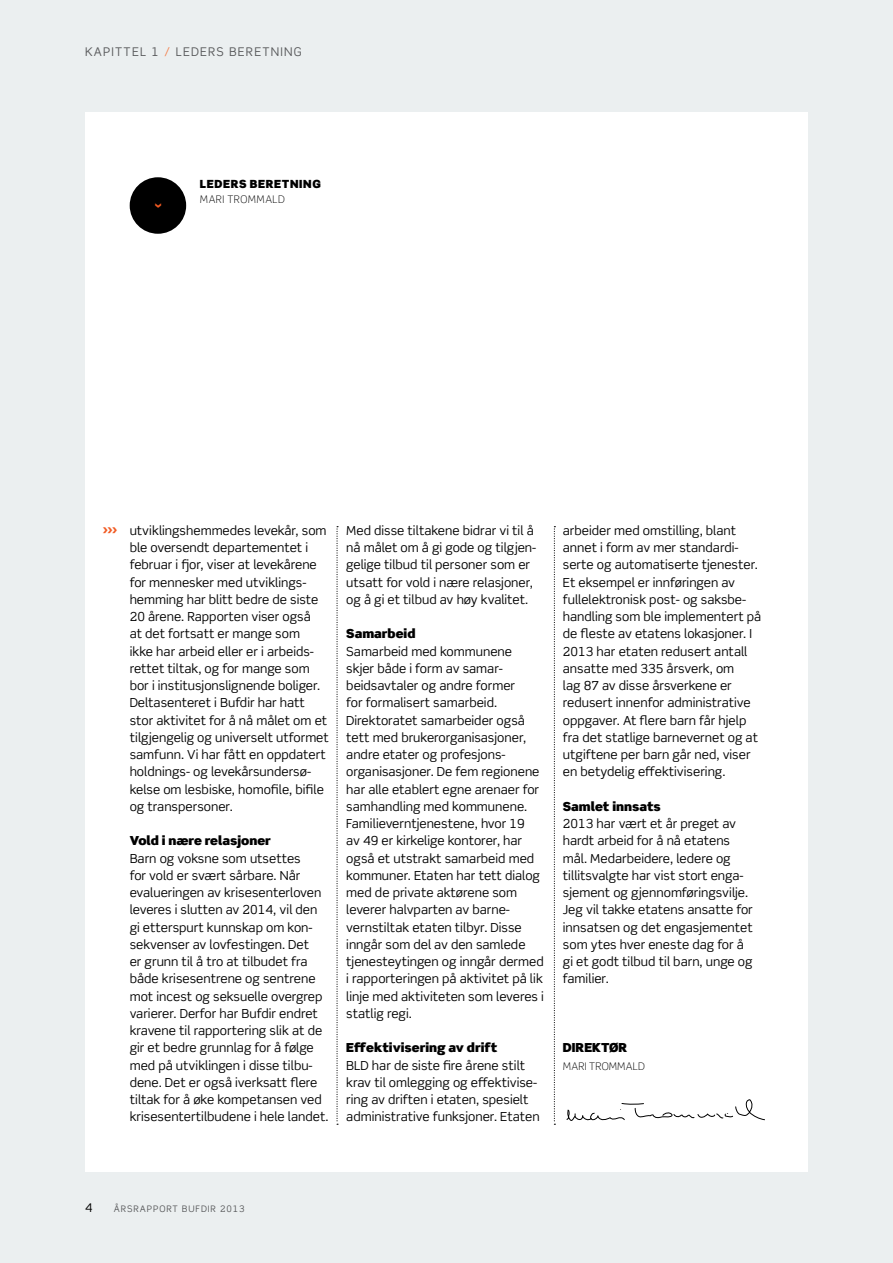
<style>
.page{position:relative;width:893px;height:1263px;background:#ebeff0}
.page>*{position:absolute;margin:0;border:0;box-sizing:border-box;transform-origin:0 0}
.t1{font:12.45px/17.2px "Scene Std";color:#000}
.t2{font:900 12.45px "Scene Std";color:#000}
.t3{font:12px "Scene Std";letter-spacing:.1em;color:#58595b}
.t4{font:12px "Scene Std";color:#000}
.t5{font:900 11.25px "Scene Std";letter-spacing:.055em;color:#000}
.t6{font:300 10.5px "Scene Std";letter-spacing:.03em;color:#000}
.t7{font:300 10.5px "Scene Std";letter-spacing:.05em;color:#000}
.t8{font:900 10.5px "Scene Std";color:#f15a22}
.t9{font:9px "Scene Std";letter-spacing:.1em;color:#58595b}
.s1{color:#f47b44}
</style>
<div class="page">
<div style="left:85px;top:112px;width:723px;height:1060px;background:#fff"></div>
<svg style="left:554px;top:526px;width:1px;height:599px"></svg>
<svg style="left:336px;top:526px;width:2px;height:599px"></svg>
<svg style="left:566px;top:1099px;width:199px;height:22px"></svg>
<div style="left:130px;top:177px;width:56px;height:57px;background:#000;border-radius:50%"></div>
<p class="t3" style="left:85px;top:44px;width:218px">KAPITTEL 1 <span class="s1">/</span> LEDERS BERETNING</p>
<p class="t8" style="left:165px;top:202px;width:9px;rotate:90deg">&gt;</p>
<p class="t5" style="left:200px;top:177px;width:123px">LEDERS BERETNING</p>
<p class="t7" style="left:200px;top:193px;width:87px">MARI TROMMALD</p>
<p class="t8" style="left:102px;top:524px;width:18px">&gt;&gt;&gt;</p>
<p class="t1" style="left:130px;top:522px;width:201px">utviklingshemmedes levekår, som ble oversendt departementet i februar i fjor, viser at levekårene for mennesker med utviklings&shy;hemming har blitt bedre de siste<br>20 årene. Rapporten viser også<br>at det fortsatt er mange som<br>ikke har arbeid eller er i arbeids&shy;rettet tiltak, og for mange som bor i institusjonslignende boliger.<br>Deltasenteret i Bufdir har hatt stor aktivitet for å nå målet om et tilgjengelig og universelt utformet samfunn. Vi har fått en oppdatert holdnings- og levekårsundersø&shy;kelse om lesbiske, homofile, bifile og transpersoner.</p>
<p class="t2" style="left:130px;top:833px;width:143px">Vold i nære relasjoner</p>
<p class="t1" style="left:130px;top:849px;width:200px">Barn og voksne som utsettes<br>for vold er svært sårbare. Når evalueringen av krisesenterloven leveres i slutten av 2014, vil den gi etterspurt kunnskap om kon&shy;sekvenser av lovfestingen. Det<br>er grunn til å tro at tilbudet fra både krisesentrene og sentrene mot incest og seksuelle overgrep varierer. Derfor har Bufdir endret kravene til rapportering slik at de gir et bedre grunnlag for å følge med på utviklingen i disse tilbu&shy;dene. Det er også iverksatt flere tiltak for å øke kompetansen ved krisesentertilbudene i hele landet.</p>
<p class="t1" style="left:346px;top:522px;width:191px">Med disse tiltakene bidrar vi til å nå målet om å gi gode og tilgjen&shy;gelige tilbud til personer som er utsatt for vold i nære relasjoner, og å gi et tilbud av høy kvalitet.</p>
<p class="t2" style="left:346px;top:626px;width:71px">Samarbeid</p>
<p class="t1" style="left:346px;top:642px;width:199px">Samarbeid med kommunene<br>skjer både i form av samar&shy;beidsavtaler og andre former<br>for formalisert samarbeid.<br>Direktoratet samarbeider også tett med brukerorganisasjoner, andre etater og profesjons&shy;organisasjoner. De fem regionene har alle etablert egne arenaer for samhandling med kommunene.<br>Familieverntjenestene, hvor 19<br>av 49 er kirkelige kontorer, har også et utstrakt samarbeid med kommuner. Etaten har tett dialog med de private aktørene som leverer halvparten av barne&shy;vernstiltak etaten tilbyr. Disse inngår som del av den samlede tjenesteytingen og inngår dermed i rapporteringen på aktivitet på lik linje med aktiviteten som leveres i statlig regi.</p>
<p class="t2" style="left:346px;top:1040px;width:153px">Effektivisering av drift</p>
<p class="t1" style="left:346px;top:1056px;width:195px">BLD har de siste fire årene stilt krav til omlegging og effektivise&shy;ring av driften i etaten, spesielt administrative funksjoner. Etaten</p>
<p class="t1" style="left:563px;top:522px;width:200px">arbeider med omstilling, blant annet i form av mer standardi&shy;serte og automatiserte tjenester.<br>Et eksempel er innføringen av fullelektronisk post- og saksbe&shy;handling som ble implementert på de fleste av etatens lokasjoner. I<br>2013 har etaten redusert antall ansatte med 335 årsverk, om<br>lag 87 av disse årsverkene er redusert innenfor administrative oppgaver. At flere barn får hjelp fra det statlige barnevernet og at utgiftene per barn går ned, viser en betydelig effektivisering.</p>
<p class="t2" style="left:563px;top:798px;width:99px">Samlet innsats</p>
<p class="t1" style="left:563px;top:815px;width:191px">2013 har vært et år preget av hardt arbeid for å nå etatens mål. Medarbeidere, ledere og tillitsvalgte har vist stort enga&shy;sjement og gjennomføringsvilje.<br>Jeg vil takke etatens ansatte for innsatsen og det engasjementet som ytes hver eneste dag for å gi et godt tilbud til barn, unge og familier.</p>
<p class="t2" style="left:563px;top:1040px;width:66px">DIREKTØR</p>
<p class="t6" style="left:563px;top:1059px;width:84px">MARI TROMMALD</p>
<p class="t4" style="left:85px;top:1200px;width:9px">4</p>
<p class="t9" style="left:114px;top:1203px;width:132px">ÅRSRAPPORT BUFDIR 2013</p>
</div>
